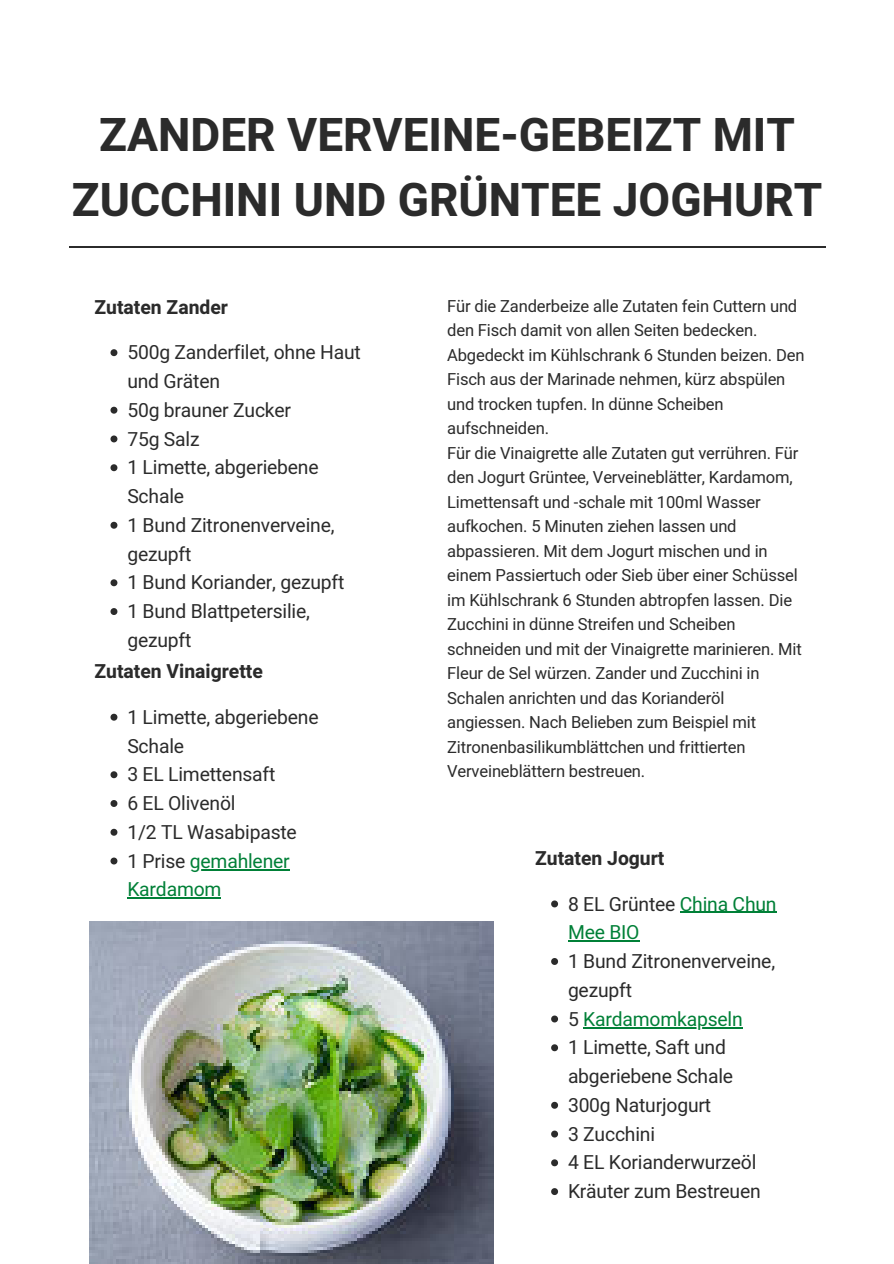
<style>
.page{position:relative;width:894px;height:1264px;background:#fff}
.page>*{position:absolute;margin:0;border:0;box-sizing:border-box;transform-origin:0 0}
.t1{font:700 45.9px/64.2px "Heebo";color:#2b2b2b;text-align:center}
.t2{font:19.35px/28.8px "Heebo";letter-spacing:-.01em;color:#2b2b2b}
.t3{font:19.35px/28.8px "Heebo";letter-spacing:-.01em;color:#008037}
.t4{font:700 19.35px "Heebo";color:#2b2b2b}
.t5{font:16.5px/24.5px "Heebo";letter-spacing:-.01em;color:#2b2b2b}
.s1{color:#2b2b2b}
</style>
<div class="page">
<hr style="left:69px;top:247px;width:756px;height:1px;background:#2b2b2b">
<img style="left:89px;top:921px;width:405px;height:342px">
<svg style="left:110px;top:349px;width:7px;height:7px"></svg>
<svg style="left:110px;top:407px;width:7px;height:6px"></svg>
<svg style="left:110px;top:435px;width:7px;height:7px"></svg>
<svg style="left:110px;top:464px;width:7px;height:7px"></svg>
<svg style="left:110px;top:522px;width:7px;height:6px"></svg>
<svg style="left:110px;top:579px;width:7px;height:7px"></svg>
<svg style="left:110px;top:608px;width:7px;height:7px"></svg>
<svg style="left:110px;top:713px;width:7px;height:7px"></svg>
<svg style="left:110px;top:771px;width:7px;height:7px"></svg>
<svg style="left:110px;top:800px;width:7px;height:7px"></svg>
<svg style="left:110px;top:828px;width:7px;height:7px"></svg>
<svg style="left:110px;top:857px;width:7px;height:7px"></svg>
<hr style="left:190px;top:868px;width:99px;height:2px;background:#008037">
<hr style="left:127px;top:897px;width:94px;height:2px;background:#008037">
<svg style="left:551px;top:900px;width:7px;height:7px"></svg>
<hr style="left:679px;top:911px;width:97px;height:2px;background:#008037">
<hr style="left:568px;top:940px;width:71px;height:2px;background:#008037">
<svg style="left:551px;top:958px;width:7px;height:6px"></svg>
<svg style="left:551px;top:1015px;width:7px;height:7px"></svg>
<hr style="left:583px;top:1026px;width:159px;height:2px;background:#008037">
<svg style="left:551px;top:1044px;width:7px;height:7px"></svg>
<svg style="left:551px;top:1101px;width:7px;height:7px"></svg>
<svg style="left:551px;top:1130px;width:7px;height:7px"></svg>
<svg style="left:551px;top:1159px;width:7px;height:7px"></svg>
<svg style="left:551px;top:1188px;width:7px;height:6px"></svg>
<p class="t1" style="left:72px;top:105px;width:751px">ZANDER VERVEINE-GEBEIZT MIT<br>ZUCCHINI UND GRÜNTEE JOGHURT</p>
<p class="t5" style="left:447px;top:294px;width:359px">Für die Zanderbeize alle Zutaten fein Cuttern und den Fisch damit von allen Seiten bedecken.<br>Abgedeckt im Kühlschrank 6 Stunden beizen. Den Fisch aus der Marinade nehmen, kürz abspülen und trocken tupfen. In dünne Scheiben aufschneiden.</p>
<p class="t5" style="left:447px;top:441px;width:356px">Für die Vinaigrette alle Zutaten gut verrühren. Für den Jogurt Grüntee, Verveineblätter, Kardamom, Limettensaft und -schale mit 100ml Wasser aufkochen. 5 Minuten ziehen lassen und abpassieren. Mit dem Jogurt mischen und in einem Passiertuch oder Sieb über einer Schüssel im Kühlschrank 6 Stunden abtropfen lassen. Die Zucchini in dünne Streifen und Scheiben schneiden und mit der Vinaigrette marinieren. Mit Fleur de Sel würzen. Zander und Zucchini in Schalen anrichten und das Korianderöl angiessen. Nach Belieben zum Beispiel mit Zitronenbasilikumblättchen und frittierten Verveineblättern bestreuen.</p>
<p class="t4" style="left:94px;top:293px;width:135px">Zutaten Zander</p>
<p class="t2" style="left:127px;top:339px;width:235px">500g Zanderfilet, ohne Haut und Gräten</p>
<p class="t2" style="left:127px;top:396px;width:165px">50g brauner Zucker</p>
<p class="t2" style="left:127px;top:425px;width:74px">75g Salz</p>
<p class="t2" style="left:127px;top:454px;width:193px">1 Limette, abgeriebene<br>Schale</p>
<p class="t2" style="left:127px;top:511px;width:208px">1 Bund Zitronenverveine, gezupft</p>
<p class="t2" style="left:127px;top:569px;width:218px">1 Bund Koriander, gezupft</p>
<p class="t2" style="left:127px;top:597px;width:184px">1 Bund Blattpetersilie, gezupft</p>
<p class="t4" style="left:94px;top:658px;width:170px">Zutaten Vinaigrette</p>
<p class="t2" style="left:127px;top:703px;width:193px">1 Limette, abgeriebene<br>Schale</p>
<p class="t2" style="left:127px;top:761px;width:149px">3 EL Limettensaft</p>
<p class="t2" style="left:127px;top:789px;width:110px">6 EL Olivenöl</p>
<p class="t2" style="left:127px;top:818px;width:171px">1/2 TL Wasabipaste</p>
<p class="t3" style="left:127px;top:847px;width:164px"><span class="s1">1 Prise</span> gemahlener<br>Kardamom</p>
<p class="t4" style="left:535px;top:844px;width:131px">Zutaten Jogurt</p>
<p class="t3" style="left:568px;top:890px;width:210px"><span class="s1">8 EL Grüntee</span> China Chun<br>Mee BIO</p>
<p class="t2" style="left:568px;top:947px;width:208px">1 Bund Zitronenverveine, gezupft</p>
<p class="t3" style="left:568px;top:1005px;width:176px"><span class="s1">5</span> Kardamomkapseln</p>
<p class="t2" style="left:568px;top:1033px;width:167px">1 Limette, Saft und abgeriebene Schale</p>
<p class="t2" style="left:568px;top:1091px;width:145px">300g Naturjogurt</p>
<p class="t2" style="left:568px;top:1120px;width:88px">3 Zucchini</p>
<p class="t2" style="left:568px;top:1148px;width:190px">4 EL Korianderwurzeöl</p>
<p class="t2" style="left:568px;top:1177px;width:194px">Kräuter zum Bestreuen</p>
</div>
